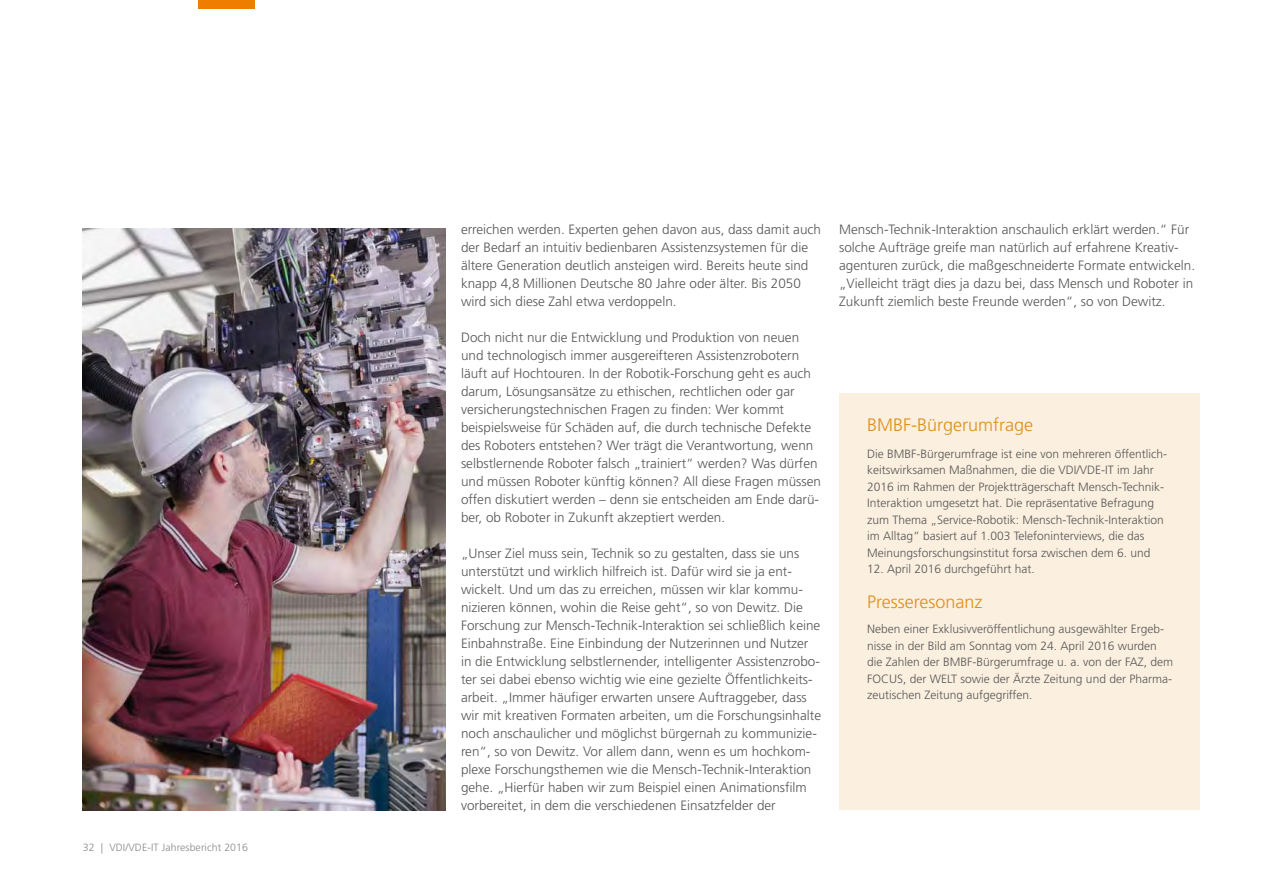
<style>
.page{position:relative;width:1263px;height:893px;background:#fff}
.page>*{position:absolute;margin:0;border:0;box-sizing:border-box;transform-origin:0 0}
.t1{font:300 18px "Frutiger LT Pro";color:#df9016}
.t2{font:300 13.5px/18px "Frutiger LT Pro";color:#575756}
.t3{font:300 12px/16.5px "Frutiger LT Pro";color:#575756}
.t4{font:300 10.5px "Frutiger LT Pro";letter-spacing:.01em;color:#878787}
</style>
<div class="page">
<div style="left:839px;top:394px;width:360px;height:416px;background:#fbefdf"></div>
<div style="left:198px;top:0;width:57px;height:9px;background:#ef7d00"></div>
<img style="left:83px;top:229px;width:363px;height:581px">
<p class="t4" style="left:83px;top:841px;width:167px">32 | VDI/VDE-IT Jahresbericht 2016</p>
<p class="t2" style="left:461px;top:220px;width:362px">erreichen werden. Experten gehen davon aus, dass damit auch der Bedarf an intuitiv bedienbaren Assistenzsystemen für die ältere Generation deutlich ansteigen wird. Bereits heute sind knapp 4,8 Millionen Deutsche 80 Jahre oder älter. Bis 2050 wird sich diese Zahl etwa verdoppeln.</p>
<p class="t2" style="left:461px;top:328px;width:362px">Doch nicht nur die Entwicklung und Produktion von neuen und technologisch immer ausgereifteren Assistenzrobotern läuft auf Hochtouren. In der Robotik-Forschung geht es auch darum, Lösungsansätze zu ethischen, rechtlichen oder gar versicherungstechnischen Fragen zu finden: Wer kommt beispielsweise für Schäden auf, die durch technische Defekte des Roboters entstehen? Wer trägt die Verantwortung, wenn selbstlernende Roboter falsch „trainiert“ werden? Was dürfen und müssen Roboter künftig können? All diese Fragen müssen offen diskutiert werden – denn sie entscheiden am Ende darü&shy;ber, ob Roboter in Zukunft akzeptiert werden.</p>
<p class="t2" style="left:461px;top:544px;width:362px">„Unser Ziel muss sein, Technik so zu gestalten, dass sie uns unterstützt und wirklich hilfreich ist. Dafür wird sie ja ent&shy;wickelt. Und um das zu erreichen, müssen wir klar kommu&shy;nizieren können, wohin die Reise geht“, so von Dewitz. Die Forschung zur Mensch-Technik-Interaktion sei schließlich keine Einbahnstraße. Eine Einbindung der Nutzerinnen und Nutzer in die Entwicklung selbstlernender, intelligenter Assistenzrobo&shy;ter sei dabei ebenso wichtig wie eine gezielte Öffentlichkeits&shy;arbeit. „Immer häufiger erwarten unsere Auftraggeber, dass wir mit kreativen Formaten arbeiten, um die Forschungsinhalte noch anschaulicher und möglichst bürgernah zu kommunizie&shy;ren“, so von Dewitz. Vor allem dann, wenn es um hochkom&shy;plexe Forschungsthemen wie die Mensch-Technik-Interaktion gehe. „Hierfür haben wir zum Beispiel einen Animationsfilm vorbereitet, in dem die verschiedenen Einsatzfelder der</p>
<p class="t2" style="left:839px;top:220px;width:356px">Mensch-Technik-Interaktion anschaulich erklärt werden. “ Für solche Aufträge greife man natürlich auf erfahrene Kreativ&shy;agenturen zurück, die maßgeschneiderte Formate entwickeln. „Vielleicht trägt dies ja dazu bei, dass Mensch und Roboter in Zukunft ziemlich beste Freunde werden“, so von Dewitz.</p>
<h1 class="t1" style="left:867px;top:414px;width:168px">BMBF-Bürgerumfrage</h1>
<p class="t3" style="left:867px;top:445px;width:302px">Die BMBF-Bürgerumfrage ist eine von mehreren öffentlich&shy;keitswirksamen Maßnahmen, die die VDI/VDE-IT im Jahr 2016 im Rahmen der Projektträgerschaft Mensch-Technik-Interaktion umgesetzt hat. Die repräsentative Befragung zum Thema „Service-Robotik: Mensch-Technik-Interaktion im Alltag“ basiert auf 1. 003 Telefoninterviews, die das Meinungsforschungsinstitut forsa zwischen dem 6. und</p>
<p class="t3" style="left:867px;top:561px;width:167px">12. April 2016 durchgeführt hat.</p>
<h1 class="t1" style="left:867px;top:591px;width:117px">Presseresonanz</h1>
<p class="t3" style="left:867px;top:621px;width:308px">Neben einer Exklusivveröffentlichung ausgewählter Ergeb&shy;nisse in der Bild am Sonntag vom 24. April 2016 wurden die Zahlen der BMBF-Bürgerumfrage u. a. von der FAZ, dem FOCUS, der WELT sowie der Ärzte Zeitung und der Pharma&shy;zeutischen Zeitung aufgegriffen.</p>
</div>
